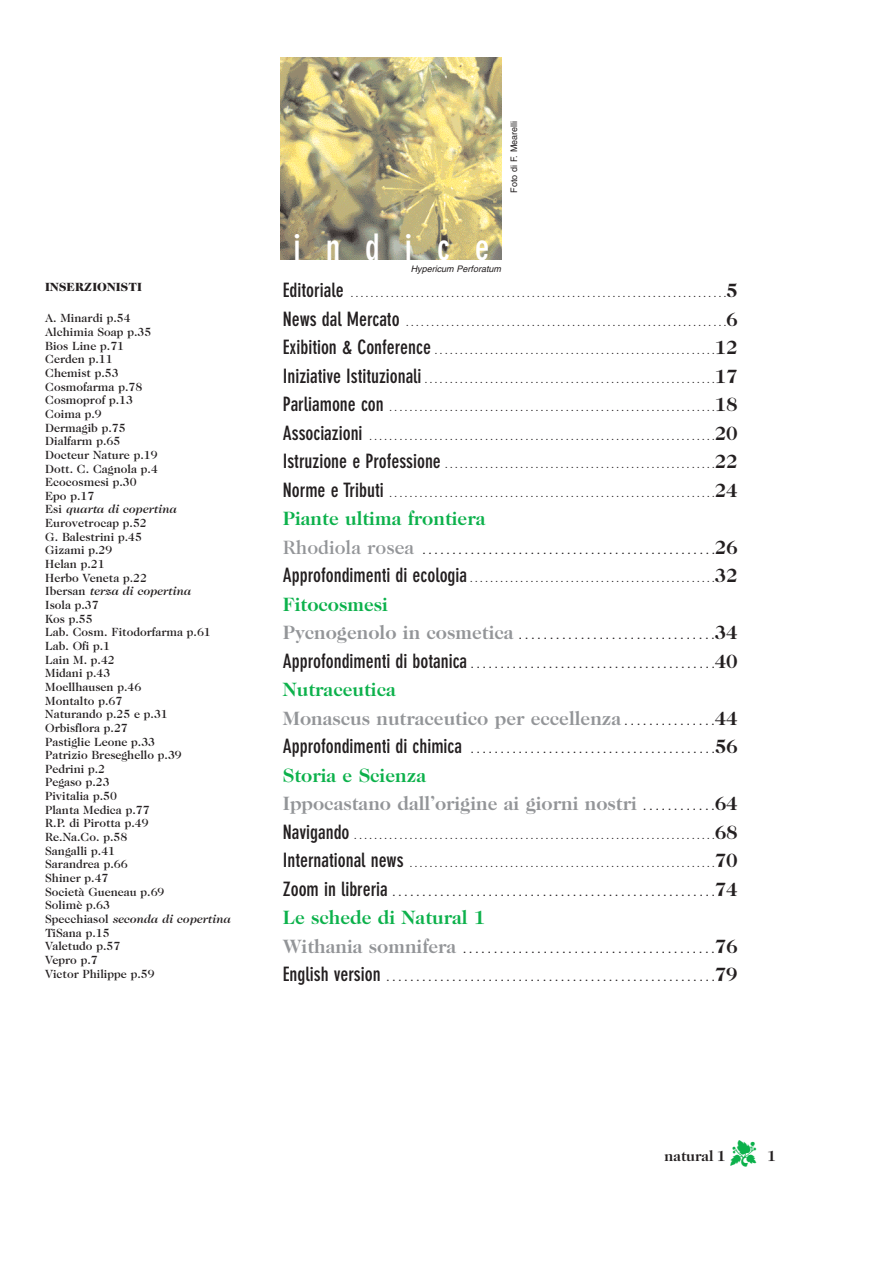
<style>
.page{position:relative;width:893px;height:1263px;background:#fff}
.page>*{position:absolute;margin:0;border:0;box-sizing:border-box;transform-origin:0 0}
.t1{font:700 condensed 36px "DIN Neuzeit Grotesk";letter-spacing:.695em;color:#fff}
.t2{font:700 19.5px/28.5px "Caslon Two Twenty Four";color:#939598}
.t3{font:700 19.5px "Caslon Two Twenty Four";color:#0cb14b}
.t4{font:700 15px "Caslon Two Twenty Four";color:#231f20}
.t5{font:500 12px/13.6px "Caslon Two Twenty Four";color:#231f20}
.t6{font:900 12px "Caslon Two Twenty Four";color:#231f20}
.t7{font:700 condensed 10.5px "DIN Neuzeit Grotesk";color:#231f20}
.t8{font:500 10.5px "Caslon Two Twenty Four";color:#231f20}
.t9{font:700 10.5px "Caslon Two Twenty Four";color:#231f20}
.t10{font:italic 500 10.5px "Caslon Two Twenty Four";color:#231f20}
.t11{font:italic 9px "Helvetica";color:#231f20}
.t12{font:9px "Helvetica";color:#231f20}
.s1{font-style:italic}
.s2{font-size:19.5px}
.s3{font-family:"Caslon Two Twenty Four";font-stretch:normal;font-size:19.5px}
.s4{font-style:normal;font-size:19.5px;color:#939598}
.s5{font-weight:700;font-style:normal;font-size:19.5px}
.s6{font-size:19.5px;color:#939598}
.s7{font-family:"DIN Neuzeit Grotesk";font-weight:700;font-stretch:condensed;font-size:19.5px}
.s8{font-weight:700;font-size:19.5px}
.s9{color:#0cb14b}
.s10{font-size:10.5px;color:#231f20}
.s11{color:#231f20}
</style>
<div class="page">
<img style="left:281px;top:57px;width:221px;height:203px">
<p class="t6" style="left:45px;top:282px;width:98px">INSERZIONISTI</p>
<p class="t5" style="left:45px;top:312px;width:187px">A. Minardi p.54<br>Alchimia Soap p.35<br>Bios Line p.71<br>Cerden p.11<br>Chemist p.53<br>Cosmofarma p.78<br>Cosmoprof p.13<br>Coima p.9<br>Dermagib p.75<br>Dialfarm p.65<br>Docteur Nature p.19<br>Dott. C. Cagnola p.4<br>Ecocosmesi p.30<br>Epo p.17<br>Esi <span class="s1">quarta di copertina<br></span>Eurovetrocap p.52<br>G. Balestrini p.45<br>Gizami p.29<br>Helan p.21<br>Herbo Veneta p.22<br>Ibersan <span class="s1">terza di copertina<br></span>Isola p.37<br>Kos p.55<br>Lab. Cosm. Fitodorfarma p.61<br>Lab. Ofi p.1<br>Lain M. p.42<br>Midani p.43<br>Moellhausen p.46<br>Montalto p.67<br>Naturando p.25 e p.31<br>Orbisflora p.27<br>Pastiglie Leone p.33<br>Patrizio Breseghello p.39<br>Pedrini p.2<br>Pegaso p.23<br>Pivitalia p.50<br>Planta Medica p.77<br>R.P. di Pirotta p.49<br>Re.Na.Co. p.58<br>Sangalli p.41<br>Sarandrea p.66<br>Shiner p.47<br>Società Gueneau p.69<br>Solimè p.63<br>Specchiasol <span class="s1">seconda di copertina<br></span>TiSana p.15<br>Valetudo p.57<br>Vepro p.7<br>Victor Philippe p.59</p>
<p class="t12" style="left:510px;top:193px;width:73px;rotate:-90deg">Foto di F. Mearelli</p>
<h1 class="t1" style="left:293px;top:234px;width:198px">indice</h1>
<p class="t11" style="left:411px;top:266px;width:94px">Hypericum Perforatum</p>
<p class="t7" style="left:283px;top:289px;width:456px"><span class="s2">Editoriale</span> . . . . . . . . . . . . . . . . . . . . . . . . . . . . . . . . . . . . . . . . . . . . . . . . . . . . . . . . . . . . . . . . . . . . . . . . . . .<span class="s3">5</span></p>
<p class="t7" style="left:283px;top:318px;width:456px"><span class="s2">News dal Mercato</span> . . . . . . . . . . . . . . . . . . . . . . . . . . . . . . . . . . . . . . . . . . . . . . . . . . . . . . . . . . . . . . . .<span class="s3">6</span></p>
<p class="t7" style="left:283px;top:346px;width:456px"><span class="s2">Exibition &amp; Conference</span> . . . . . . . . . . . . . . . . . . . . . . . . . . . . . . . . . . . . . . . . . . . . . . . . . . . . . . . .<span class="s3">12</span></p>
<p class="t7" style="left:283px;top:375px;width:456px"><span class="s2">Iniziative Istituzionali</span> . . . . . . . . . . . . . . . . . . . . . . . . . . . . . . . . . . . . . . . . . . . . . . . . . . . . . . . . . .<span class="s3">17</span></p>
<p class="t7" style="left:283px;top:403px;width:456px"><span class="s2">Parliamone con</span> . . . . . . . . . . . . . . . . . . . . . . . . . . . . . . . . . . . . . . . . . . . . . . . . . . . . . . . . . . . . . . . . .<span class="s3">18</span></p>
<p class="t7" style="left:283px;top:432px;width:456px"><span class="s2">Associazioni</span> . . . . . . . . . . . . . . . . . . . . . . . . . . . . . . . . . . . . . . . . . . . . . . . . . . . . . . . . . . . . . . . . . . . . .<span class="s3">20</span></p>
<p class="t7" style="left:283px;top:460px;width:456px"><span class="s2">Istruzione e Professione</span> . . . . . . . . . . . . . . . . . . . . . . . . . . . . . . . . . . . . . . . . . . . . . . . . . . . . . .<span class="s3">22</span></p>
<p class="t7" style="left:283px;top:489px;width:456px"><span class="s2">Norme e Tributi</span> . . . . . . . . . . . . . . . . . . . . . . . . . . . . . . . . . . . . . . . . . . . . . . . . . . . . . . . . . . . . . . . . .<span class="s3">24</span></p>
<h2 class="t3" style="left:283px;top:511px;width:204px">Piante ultima frontiera</h2>
<p class="t10" style="left:283px;top:546px;width:456px"><span class="s4">Rhodiola rosea</span> . . . . . . . . . . . . . . . . . . . . . . . . . . . . . . . . . . . . . . . . . . . . . . . . .<span class="s5">26</span></p>
<p class="t7" style="left:283px;top:574px;width:456px"><span class="s2">Approfondimenti di ecologia</span> . . . . . . . . . . . . . . . . . . . . . . . . . . . . . . . . . . . . . . . . . . . . . . . . .<span class="s3">32</span></p>
<h2 class="t3" style="left:283px;top:596px;width:107px">Fitocosmesi</h2>
<p class="t9" style="left:283px;top:631px;width:456px"><span class="s6">Pycnogenolo in cosmetica</span> . . . . . . . . . . . . . . . . . . . . . . . . . . . . . . . .<span class="s2">34</span></p>
<p class="t8" style="left:283px;top:660px;width:456px"><span class="s7">Approfondimenti di botanica</span> . . . . . . . . . . . . . . . . . . . . . . . . . . . . . . . . . . . . . . . . .<span class="s8">40</span></p>
<h2 class="t2" style="left:283px;top:677px;width:456px"><span class="s9">Nutraceutica<br></span>Monascus nutraceutico per eccellenza <span class="s10">. . . . . . . . . . . . . . .</span><span class="s11">44</span></h2>
<p class="t8" style="left:283px;top:745px;width:456px"><span class="s7">Approfondimenti di chimica</span> . . . . . . . . . . . . . . . . . . . . . . . . . . . . . . . . . . . . . . . . .<span class="s8">56</span></p>
<h2 class="t2" style="left:283px;top:762px;width:456px"><span class="s9">Storia e Scienza<br></span>Ippocastano dall’origine ai giorni nostri <span class="s10">. . . . . . . . . . . .</span><span class="s11">64</span></h2>
<p class="t7" style="left:283px;top:831px;width:456px"><span class="s2">Navigando</span> . . . . . . . . . . . . . . . . . . . . . . . . . . . . . . . . . . . . . . . . . . . . . . . . . . . . . . . . . . . . . . . . . . . . . . . .<span class="s3">68</span></p>
<p class="t7" style="left:283px;top:859px;width:456px"><span class="s2">International news</span> . . . . . . . . . . . . . . . . . . . . . . . . . . . . . . . . . . . . . . . . . . . . . . . . . . . . . . . . . . . . .<span class="s3">70</span></p>
<p class="t8" style="left:283px;top:888px;width:456px"><span class="s7">Zoom in libreria</span> . . . . . . . . . . . . . . . . . . . . . . . . . . . . . . . . . . . . . . . . . . . . . . . . . . . . . .<span class="s8">74</span></p>
<h2 class="t3" style="left:283px;top:910px;width:204px">Le schede di Natural 1</h2>
<p class="t9" style="left:283px;top:945px;width:456px"><span class="s6">Withania somnifera</span> . . . . . . . . . . . . . . . . . . . . . . . . . . . . . . . . . . . . . . . . .<span class="s2">76</span></p>
<p class="t8" style="left:283px;top:973px;width:456px"><span class="s7">English version</span> . . . . . . . . . . . . . . . . . . . . . . . . . . . . . . . . . . . . . . . . . . . . . . . . . . . . . . .<span class="s8">79</span></p>
<h3 class="t4" style="left:664px;top:1150px;width:62px">natural 1</h3>
<h3 class="t4" style="left:767px;top:1150px;width:10px">1</h3>
</div>
